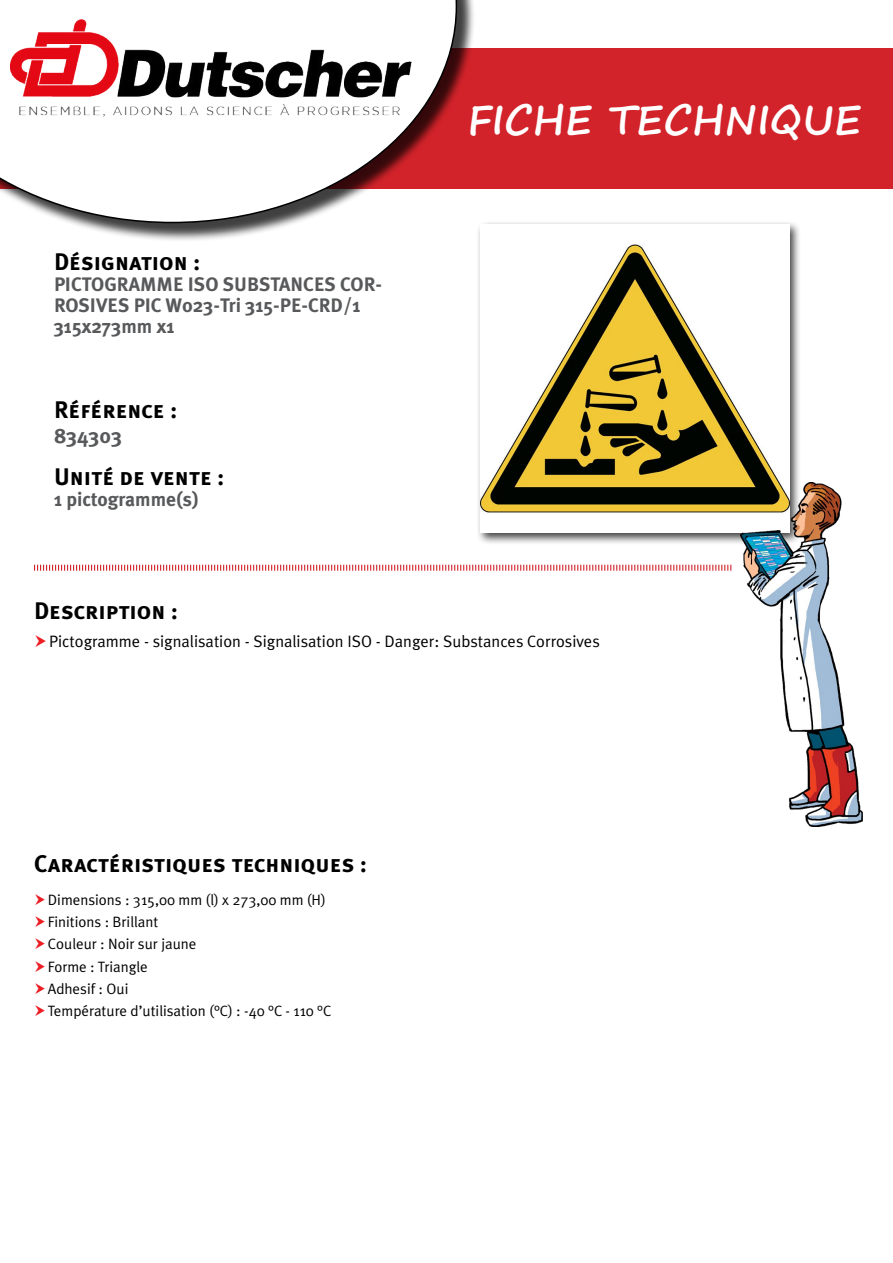
<style>
.page{position:relative;width:893px;height:1263px;background:#fff}
.page>*{position:absolute;margin:0;border:0;box-sizing:border-box;transform-origin:0 0}
.t1{font:700 40.5px "Segoe Print";color:#fff}
.t2{font:24px "Meta Plus Bold Caps";color:#000}
.t3{font:700 21px "Meta Plus";color:#58595b}
.t4{font:700 19.5px/21px "Meta Plus";color:#58595b}
.t5{font:16.5px "Meta Plus Normal";color:#000}
.t6{font:15px/22.2px "Meta Plus Normal";color:#000}
</style>
<div class="page">
<div style="left:0;top:49px;width:893px;height:140px;background:#d2232a"></div>
<div style="left:0;top:0;width:475px;height:242px;background:#000;opacity:.75"></div>
<svg style="left:0;top:0;width:457px;height:223px"></svg>
<div style="left:476px;top:220px;width:326px;height:325px;background:#000;opacity:.75"></div>
<img style="left:480px;top:224px;width:309px;height:309px">
<svg style="left:34px;top:564px;width:698px;height:7px"></svg>
<img style="left:741px;top:483px;width:121px;height:343px">
<h2 class="t2" style="left:54px;top:248px;width:148px">Désignation :</h2>
<h3 class="t4" style="left:54px;top:274px;width:330px">PICTOGRAMME ISO SUBSTANCES COR-<br>ROSIVES PIC W023-Tri 315-PE-CRD/1<br>315x273mm x1</h3>
<h2 class="t2" style="left:54px;top:396px;width:125px">Référence :</h2>
<h3 class="t3" style="left:54px;top:424px;width:70px">834303</h3>
<h2 class="t2" style="left:54px;top:463px;width:172px">Unité de vente :</h2>
<h3 class="t4" style="left:54px;top:489px;width:146px">1 pictogramme(s)</h3>
<h2 class="t2" style="left:34px;top:596px;width:146px">Description :</h2>
<h1 class="t1" style="left:467px;top:83px;width:395px">FICHE TECHNIQUE</h1>
<p class="t5" style="left:49px;top:632px;width:552px">Pictogramme - signalisation - Signalisation ISO - Danger: Substances Corrosives</p>
<h2 class="t2" style="left:34px;top:850px;width:335px">Caractéristiques techniques :</h2>
<p class="t6" style="left:48px;top:888px;width:285px">Dimensions : 315,00 mm (l) x 273,00 mm (H)<br>Finitions : Brillant<br>Couleur : Noir sur jaune<br>Forme : Triangle<br>Adhesif : Oui<br>Température d’utilisation (°C) : -40 °C - 110 °C</p>
</div>
